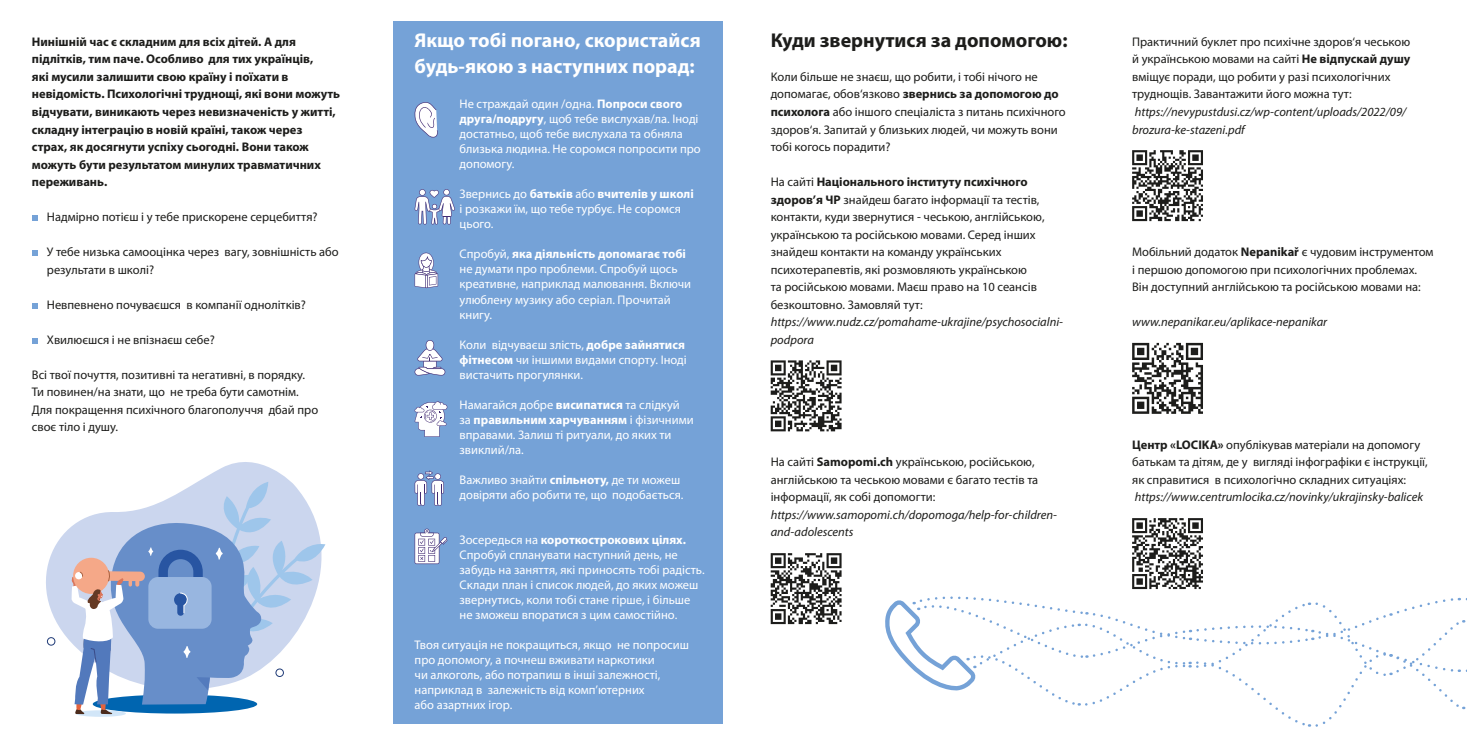
<style>
.page{position:relative;width:1467px;height:745px;background:#fff}
.page>*{position:absolute;margin:0;border:0;box-sizing:border-box;transform-origin:0 0}
.t1{font:700 20px/26.2px "Myriad Pro";color:#fff}
.t2{font:700 20px "Myriad Pro";color:#1d1d1b}
.t3{font:12.5px/17.5px "Myriad Pro";color:#1d1d1b}
.t4{font:12.5px/15px "Myriad Pro";color:#fff}
.t5{font:700 12.5px/17.5px "Myriad Pro";color:#1d1d1b}
.t6{font:italic 12.5px/17.5px "Myriad Pro";color:#1d1d1b}
.s1{font-weight:700}
</style>
<div class="page">
<div style="left:393px;top:21px;width:330px;height:702px;background:#75a2d7"></div>
<svg style="left:32px;top:215px;width:6px;height:6px"></svg>
<svg style="left:32px;top:250px;width:6px;height:6px"></svg>
<svg style="left:32px;top:303px;width:6px;height:5px"></svg>
<svg style="left:32px;top:338px;width:6px;height:5px"></svg>
<svg style="left:414px;top:102px;width:24px;height:36px"></svg>
<svg style="left:414px;top:189px;width:41px;height:35px"></svg>
<svg style="left:415px;top:252px;width:23px;height:36px"></svg>
<svg style="left:415px;top:340px;width:30px;height:35px"></svg>
<svg style="left:415px;top:401px;width:32px;height:35px"></svg>
<svg style="left:415px;top:470px;width:29px;height:35px"></svg>
<svg style="left:415px;top:528px;width:32px;height:35px"></svg>
<svg style="left:771px;top:360px;width:71px;height:71px"></svg>
<svg style="left:771px;top:553px;width:71px;height:70px"></svg>
<svg style="left:1132px;top:150px;width:71px;height:71px"></svg>
<svg style="left:1132px;top:342px;width:71px;height:71px"></svg>
<svg style="left:46px;top:462px;width:280px;height:180px"></svg>
<svg style="left:76px;top:709px;width:50px;height:7px"></svg>
<svg style="left:47px;top:481px;width:278px;height:232px"></svg>
<svg style="left:885px;top:518px;width:582px;height:209px"></svg>
<p class="t5" style="left:32px;top:32px;width:310px">Нинішній час є складним для всіх дітей. A для підлітків, тим паче. Oсобливо для тих українців,<br>які мусили залишити свою країну і поїхати в невідомість. Психологічні труднощі, які вони можуть відчувати, виникають через невизначеність у житті, складну інтеграцію в новій країні, також через страх, як досягнути успіху сьогодні. Вони також можуть бути результатом минулих травматичних переживань.</p>
<p class="t3" style="left:47px;top:208px;width:272px">Надмірно потієш і у тебе прискорене серцебиття?</p>
<p class="t3" style="left:47px;top:243px;width:293px">У тебе низька самооцінка через вагу, зовнішність або результати в школі?</p>
<p class="t3" style="left:47px;top:295px;width:261px">Невпевнено почуваєшся в компанії однолітків?</p>
<p class="t3" style="left:47px;top:330px;width:169px">Хвилюєшся і не впізнаєш себе?</p>
<p class="t3" style="left:32px;top:365px;width:288px">Всі твої почуття, позитивні та негативні, в порядку.<br>Ти повинен/на знати, що не треба бути самотнім.<br>Для покращення психічного благополуччя дбай про своє тіло і душу.</p>
<h1 class="t1" style="left:415px;top:26px;width:288px">Якщо тобі погано, скористайся будь-якою з наступних порад:</h1>
<p class="t4" style="left:460px;top:96px;width:243px">Не страждай один /одна. <span class="s1">Попроси свого друга/подругу</span>, щоб тебе вислухав/ла. Іноді достатньо, щоб тебе вислухала та обняла близька людина. Не соромся попросити про допомогу.</p>
<p class="t4" style="left:460px;top:186px;width:236px">Звернись до <span class="s1">батьків</span> або <span class="s1">вчителів у школі </span>і розкажи їм, що тебе турбує. Не соромся цього.</p>
<p class="t4" style="left:460px;top:246px;width:233px">Спробуй, <span class="s1">яка діяльність допомагає тобі </span>не думати про проблеми. Спробуй щось креативне, наприклад малювання. Включи улюблену музику або серіал. Прочитай книгу.</p>
<p class="t4" style="left:460px;top:336px;width:229px">Коли відчуваєш злість, <span class="s1">добре зайнятися фітнесом</span> чи іншими видами спорту. Іноді вистачить прогулянки.</p>
<p class="t4" style="left:460px;top:396px;width:236px">Намагайся добре <span class="s1">висипатися</span> та слідкуй за <span class="s1">правильним харчуванням</span> і фізичними вправами. Залиш ті ритуали, до яких ти звиклий/ла.</p>
<p class="t4" style="left:460px;top:471px;width:225px">Важливо знайти <span class="s1">спільноту,</span> де ти можеш довіряти або робити те, що подобається.</p>
<p class="t4" style="left:460px;top:531px;width:247px">Зосередься на <span class="s1">короткострокових цілях.<br></span>Спробуй спланувати наступний день, не забудь на заняття, які приносять тобі радість.<br>Склади план і список людей, до яких можеш звернутись, коли тобі стане гірше, і більше не зможеш впоратися з цим самостійно.</p>
<p class="t4" style="left:415px;top:636px;width:276px">Твоя ситуація не покращиться, якщо не попросиш про допомогу, a почнеш вживати наркотики<br>чи алкоголь, або потрапиш в інші залежності, наприклад в залежність від комп’ютерних<br>або азартних ігор.</p>
<h1 class="t2" style="left:771px;top:27px;width:298px">Куди звернутися за допомогою:</h1>
<p class="t3" style="left:771px;top:68px;width:297px">Коли більше не знаєш, що робити, і тобі нічого не допомагає, обов‘язково <span class="s1">звернись за допомогою до психолога</span> або іншого спеціаліста з питань психічного здоров‘я. Запитай у близьких людей, чи можуть вони тобі когось порадити?</p>
<p class="t3" style="left:771px;top:173px;width:275px">На сайті <span class="s1">Національного інституту психічного здоров’я ЧР</span> знайдеш багато інформації та тестів, контакти, куди звернутися - чеською, англійською, українською та російською мовами. Серед інших знайдеш контакти на команду українських психотерапевтів, які розмовляють українською<br>та російською мовами. Маєш право на 10 сеансів безкоштовно. Замовляй тут:</p>
<p class="t6" style="left:771px;top:313px;width:294px">https://www.nudz.cz/pomahame-ukrajine/psychosocialni&shy;podpora</p>
<p class="t3" style="left:771px;top:453px;width:269px">На сайті <span class="s1">Samopomi.ch</span> українською, російською, англійською та чеською мовами є багато тестів та інформації, як собі допомогти:</p>
<p class="t6" style="left:771px;top:505px;width:288px">https://www.samopomi.ch/dopomoga/help-for-children&shy;and-adolescents</p>
<p class="t3" style="left:1132px;top:33px;width:280px">Практичний буклет про психічне здоров‘я чеською й українською мовами на сайті <span class="s1">Не відпускай душу </span>вміщує поради, що робити у разі психологічних труднощів. Завантажити його можна тут:</p>
<p class="t6" style="left:1132px;top:103px;width:276px">https://nevypustdusi.cz/wp-content/uploads/2022/09/ brozura-ke-stazeni.pdf</p>
<p class="t3" style="left:1132px;top:243px;width:303px">Мобільний додаток <span class="s1">Nepanikař</span> є чудовим інструментом і першою допомогою при психологічних проблемах.<br>Він доступний англійською та російською мовами на:</p>
<p class="t6" style="left:1132px;top:313px;width:197px">www.nepanikar.eu/aplikace-nepanikar</p>
<p class="t3" style="left:1132px;top:435px;width:297px"><span class="s1">Центр «LOCIKA»</span> опублікував матеріали на допомогу батькам та дітям, де у вигляді інфографіки є інструкції, як справитися в психологічно складних ситуаціях:</p>
<p class="t6" style="left:1135px;top:488px;width:290px">https://www.centrumlocika.cz/novinky/ukrajinsky-balicek</p>
</div>
